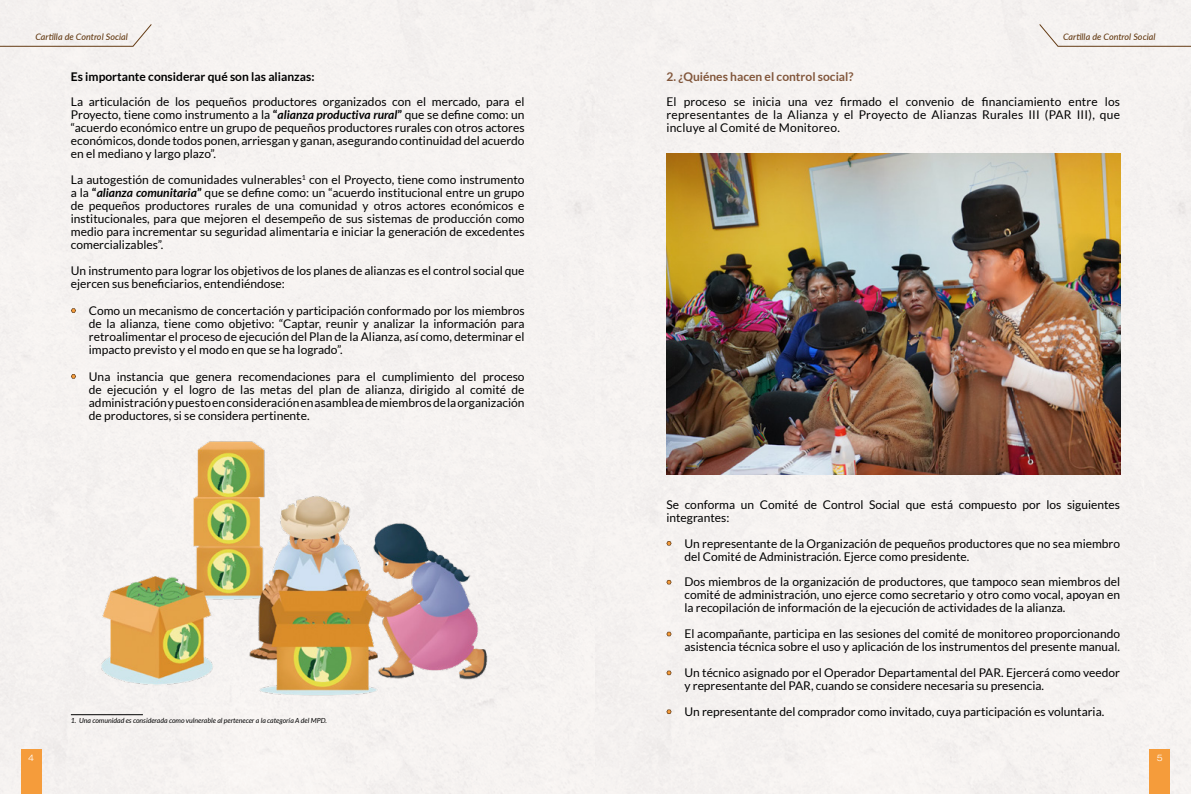
<style>
.page{position:relative;width:1191px;height:794px;background:#f5f2f1}
.page>*{position:absolute;margin:0;border:0;box-sizing:border-box;transform-origin:0 0}
.t1{font:12px/12.9px "Lato";color:#000;text-align:justify}
.t2{font:700 12px "Lato";color:#000}
.t3{font:700 12px "Lato";color:#81563b}
.t4{font:italic 500 9px "Lato";color:#643b14}
.t5{font:300 expanded 9px "Helvetica Neue";color:#fff}
.t6{font:italic 7px "Lato";color:#000}
.s1{font-weight:700}
.s2{font-weight:700;font-style:italic}
</style>
<div class="page">
<svg style="left:0;top:24px;width:152px;height:23px"></svg>
<svg style="left:1039px;top:24px;width:152px;height:23px"></svg>
<div style="left:1149px;top:749px;width:21px;height:45px;background:#f59c3b"></div>
<div style="left:21px;top:749px;width:21px;height:45px;background:#f59c3b"></div>
<svg style="left:71px;top:308px;width:5px;height:5px"></svg>
<svg style="left:71px;top:374px;width:5px;height:5px"></svg>
<hr style="left:71px;top:714px;width:72px;height:1px;background:#000">
<svg style="left:666px;top:541px;width:5px;height:4px"></svg>
<svg style="left:666px;top:580px;width:5px;height:4px"></svg>
<svg style="left:666px;top:632px;width:5px;height:4px"></svg>
<svg style="left:666px;top:670px;width:5px;height:5px"></svg>
<svg style="left:666px;top:709px;width:5px;height:5px"></svg>
<img style="left:96px;top:431px;width:403px;height:278px">
<img style="left:666px;top:153px;width:454px;height:322px">
<p class="t4" style="left:35px;top:30px;width:94px">Cartilla de Control Social</p>
<p class="t4" style="left:1063px;top:30px;width:94px">Cartilla de Control Social</p>
<p class="t2" style="left:71px;top:69px;width:245px">Es importante considerar qué son las alianzas:</p>
<p class="t1" style="left:71px;top:96px;width:455px">La articulación de los pequeños productores organizados con el mercado, para el Proyecto, tiene como instrumento a la <span class="s1">“</span><span class="s2">alianza productiva rural</span><span class="s1">”</span> que se define como: un “acuerdo económico entre un grupo de pequeños productores rurales con otros actores económicos, donde todos ponen, arriesgan y ganan, asegurando continuidad del acuerdo en el mediano y largo plazo”.</p>
<p class="t1" style="left:71px;top:173px;width:455px">La autogestión de comunidades vulnerables<sup>1</sup> con el Proyecto, tiene como instrumento a la <span class="s1">“</span><span class="s2">alianza comunitaria</span><span class="s1">”</span> que se define como: un “acuerdo institucional entre un grupo de pequeños productores rurales de una comunidad y otros actores económicos e institucionales, para que mejoren el desempeño de sus sistemas de producción como medio para incrementar su seguridad alimentaria e iniciar la generación de excedentes comercializables”.</p>
<p class="t1" style="left:71px;top:264px;width:455px">Un instrumento para lograr los objetivos de los planes de alianzas es el control social que ejercen sus beneficiarios, entendiéndose:</p>
<p class="t1" style="left:89px;top:304px;width:437px">Como un mecanismo de concertación y participación conformado por los miembros de la alianza, tiene como objetivo: “Captar, reunir y analizar la información para retroalimentar el proceso de ejecución del Plan de la Alianza, así como, determinar el impacto previsto y el modo en que se ha logrado”.</p>
<p class="t1" style="left:89px;top:370px;width:437px">Una instancia que genera recomendaciones para el cumplimiento del proceso de ejecución y el logro de las metas del plan de alianza, dirigido al comité de administración y puesto en consideración en asamblea de miembros de la organización de productores, si se considera pertinente.</p>
<p class="t6" style="left:71px;top:716px;width:258px">1. Una comunidad es considerada como vulnerable al pertenecer a la categoría A del MPD.</p>
<p class="t3" style="left:666px;top:69px;width:189px">2. ¿Quiénes hacen el control social?</p>
<p class="t1" style="left:666px;top:96px;width:455px">El proceso se inicia una vez firmado el convenio de financiamiento entre los representantes de la Alianza y el Proyecto de Alianzas Rurales III (PAR III), que incluye al Comité de Monitoreo.</p>
<p class="t1" style="left:666px;top:498px;width:455px">Se conforma un Comité de Control Social que está compuesto por los siguientes integrantes:</p>
<p class="t1" style="left:684px;top:537px;width:437px">Un representante de la Organización de pequeños productores que no sea miembro del Comité de Administración. Ejerce como presidente.</p>
<p class="t1" style="left:684px;top:575px;width:437px">Dos miembros de la organización de productores, que tampoco sean miembros del comité de administración, uno ejerce como secretario y otro como vocal, apoyan en la recopilación de información de la ejecución de actividades de la alianza.</p>
<p class="t1" style="left:684px;top:627px;width:437px">El acompañante, participa en las sesiones del comité de monitoreo proporcionando asistencia técnica sobre el uso y aplicación de los instrumentos del presente manual.</p>
<p class="t1" style="left:684px;top:666px;width:437px">Un técnico asignado por el Operador Departamental del PAR. Ejercerá como veedor y representante del PAR, cuando se considere necesaria su presencia.</p>
<p class="t1" style="left:684px;top:705px;width:421px">Un representante del comprador como invitado, cuya participación es voluntaria.</p>
<p class="t5" style="left:28px;top:753px;width:8px">4</p>
<p class="t5" style="left:1156px;top:753px;width:8px">5</p>
</div>
